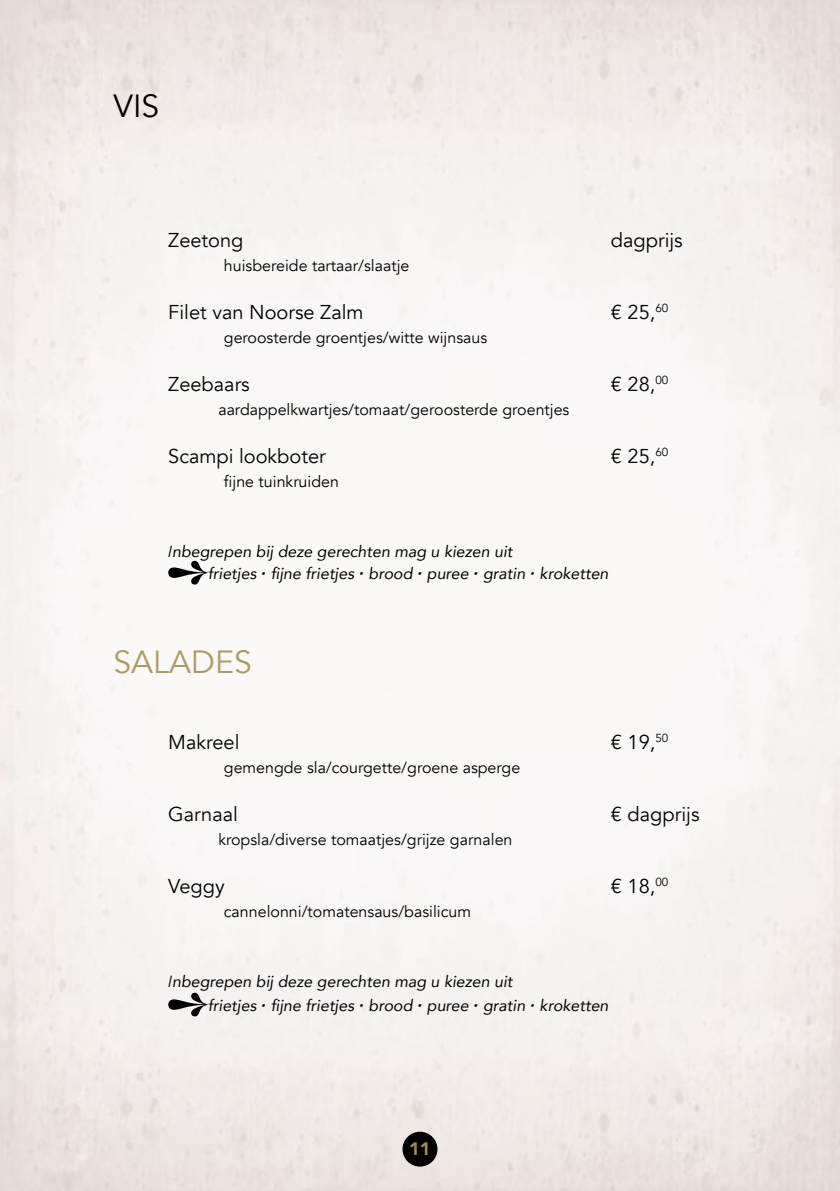
<style>
.page{position:relative;width:840px;height:1191px;background:#fff}
.page>*{position:absolute;margin:0;border:0;box-sizing:border-box;transform-origin:0 0}
.t1{font:32px "Avenir";color:#ae9a64}
.t2{font:32px "Avenir";color:#000}
.t3{font:20px "Avenir";color:#000}
.t4{font:900 18px "Avenir";color:#ae9a64}
.t5{font:16px "Avenir";color:#000}
.t6{font:italic 16px/22px "Avenir";color:#000}
.s1{font-family:"Raleway"}
</style>
<div class="page">
<img style="left:0;top:0;width:839px;height:1191px">
<svg style="left:168px;top:561px;width:40px;height:23px"></svg>
<svg style="left:168px;top:992px;width:40px;height:24px"></svg>
<h1 class="t2" style="left:113px;top:87px;width:47px">VIS</h1>
<p class="t3" style="left:168px;top:228px;width:77px">Zeetong</p>
<p class="t3" style="left:610px;top:228px;width:73px">dagprijs</p>
<p class="t5" style="left:224px;top:256px;width:187px">huisbereide tartaar/slaatje</p>
<p class="t3" style="left:168px;top:300px;width:197px">Filet van Noorse Zalm</p>
<p class="t3" style="left:610px;top:300px;width:59px">€ 25,<sup>60</sup></p>
<p class="t5" style="left:224px;top:328px;width:265px">geroosterde groentjes/witte wijnsaus</p>
<p class="t3" style="left:168px;top:372px;width:83px">Zeebaars</p>
<p class="t3" style="left:610px;top:372px;width:59px">€ 28,<sup>00</sup></p>
<p class="t5" style="left:218px;top:400px;width:352px">aardappelkwartjes/tomaat/geroosterde groentjes</p>
<p class="t3" style="left:168px;top:444px;width:159px">Scampi lookboter</p>
<p class="t3" style="left:610px;top:444px;width:59px">€ 25,<sup>60</sup></p>
<p class="t5" style="left:224px;top:472px;width:116px">fijne tuinkruiden</p>
<p class="t6" style="left:208px;top:540px;width:402px;text-indent:-40px"><span class="s1">I</span>nbegrepen bij deze gerechten mag u kiezen uit<br>frietjes <span class="s1">•</span> fijne frietjes <span class="s1">•</span> brood <span class="s1">•</span> puree <span class="s1">•</span> gratin <span class="s1">•</span> kroketten</p>
<h1 class="t1" style="left:113px;top:643px;width:140px">SALADES</h1>
<p class="t3" style="left:168px;top:730px;width:73px">Makreel</p>
<p class="t3" style="left:610px;top:730px;width:59px">€ 19,<sup>50</sup></p>
<p class="t5" style="left:224px;top:757px;width:298px">gemengde sla/courgette/groene asperge</p>
<p class="t3" style="left:168px;top:802px;width:71px">Garnaal</p>
<p class="t3" style="left:610px;top:802px;width:90px">€ dagprijs</p>
<p class="t5" style="left:218px;top:829px;width:295px">kropsla/diverse tomaatjes/grijze garnalen</p>
<p class="t3" style="left:168px;top:874px;width:58px">Veggy</p>
<p class="t3" style="left:610px;top:874px;width:59px">€ 18,<sup>00</sup></p>
<p class="t5" style="left:224px;top:901px;width:248px">cannelonni/tomatensaus/basilicum</p>
<p class="t6" style="left:208px;top:969px;width:402px;line-height:24px;text-indent:-40px"><span class="s1">I</span>nbegrepen bij deze gerechten mag u kiezen uit<br>frietjes <span class="s1">•</span> fijne frietjes <span class="s1">•</span> brood <span class="s1">•</span> puree <span class="s1">•</span> gratin <span class="s1">•</span> kroketten</p>
<p class="t4" style="left:409px;top:1133px;width:23px">11</p>
</div>
